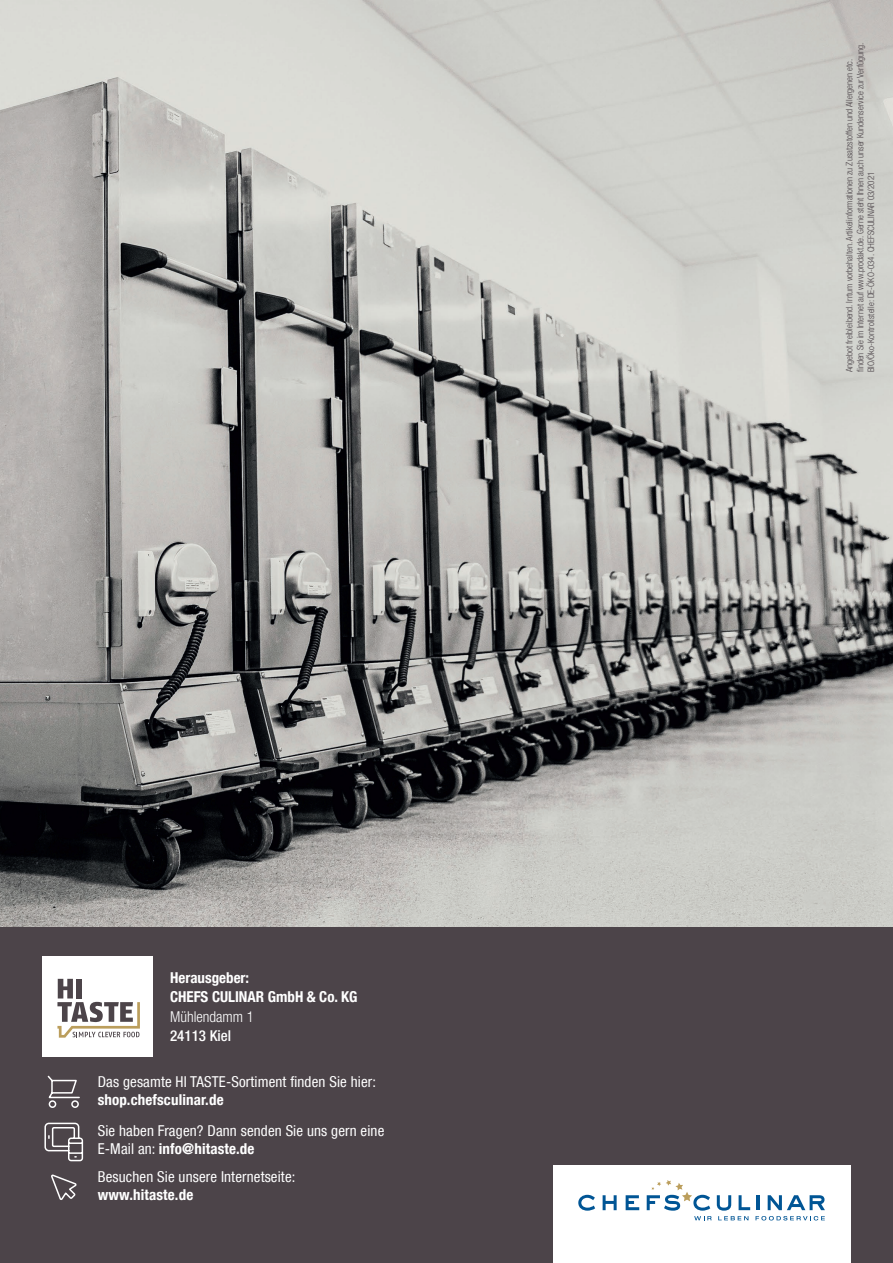
<style>
.page{position:relative;width:893px;height:1263px;background:#fff}
.page>*{position:absolute;margin:0;border:0;box-sizing:border-box;transform-origin:0 0}
.t1{font:condensed 15px/18px "Helvetica Neue LT Com";letter-spacing:.01em;color:#fff}
.t2{font:700 condensed 15px/19.5px "Helvetica Neue LT Com";color:#fff}
.t3{font:300 condensed 15px "Helvetica Neue LT Com";color:#fff}
.t4{font:500 condensed 15px "Helvetica Neue LT Com";color:#fff}
.t5{font:300 condensed 9px/10.8px "Helvetica Neue LT Com";color:#4c4449}
.s1{font-weight:700}
</style>
<div class="page">
<img style="left:0;top:0;width:893px;height:927px">
<div style="left:0;top:927px;width:893px;height:336px;background:#4c4449"></div>
<div style="left:42px;top:957px;width:111px;height:100px;background:#fff"></div>
<svg style="left:57px;top:979px;width:83px;height:59px"></svg>
<div style="left:553px;top:1165px;width:297px;height:98px;background:#fff"></div>
<svg style="left:578px;top:1195px;width:17px;height:16px"></svg>
<svg style="left:603px;top:1195px;width:14px;height:15px"></svg>
<svg style="left:626px;top:1195px;width:13px;height:15px"></svg>
<svg style="left:647px;top:1180px;width:178px;height:40px"></svg>
<svg style="left:44px;top:1122px;width:40px;height:40px"></svg>
<svg style="left:51px;top:1174px;width:26px;height:26px"></svg>
<svg style="left:47px;top:1075px;width:33px;height:33px"></svg>
<img style="left:0;top:0;width:26px;height:456px">
<h1 class="t2" style="left:170px;top:968px;width:189px">Herausgeber:<br>CHEFS CULINAR GmbH &amp; Co. KG</h1>
<h1 class="t3" style="left:170px;top:1008px;width:85px">Mühlendamm 1</h1>
<h1 class="t4" style="left:170px;top:1027px;width:62px">24113 Kiel</h1>
<h1 class="t1" style="left:98px;top:1073px;width:280px">Das gesamte HI TASTE-Sortiment finden Sie hier:</h1>
<h1 class="t2" style="left:98px;top:1090px;width:127px">shop.chefsculinar.de</h1>
<h1 class="t1" style="left:98px;top:1121px;width:288px">Sie haben Fragen? Dann senden Sie uns gern eine<br>E-Mail an: <span class="s1">info@hitaste.de</span></h1>
<h1 class="t1" style="left:98px;top:1168px;width:199px">Besuchen Sie unsere Internetseite:</h1>
<h1 class="t2" style="left:98px;top:1185px;width:97px">www.hitaste.de</h1>
<p class="t5" style="left:844px;top:372px;width:331px;rotate:-90deg">Angebot freibleibend. Irrtum vorbehalten. Artikelinformationen zu Zusatzstoffen und Allergenen etc. finden Sie im Internet auf www.prodakt.de. Gerne steht Ihnen auch unser Kundenservice zur Verfügung.<br>BIO/Öko-Kontrollstelle: DE-ÖKO-034. CHEFSCULINAR 03/2021</p>
</div>
